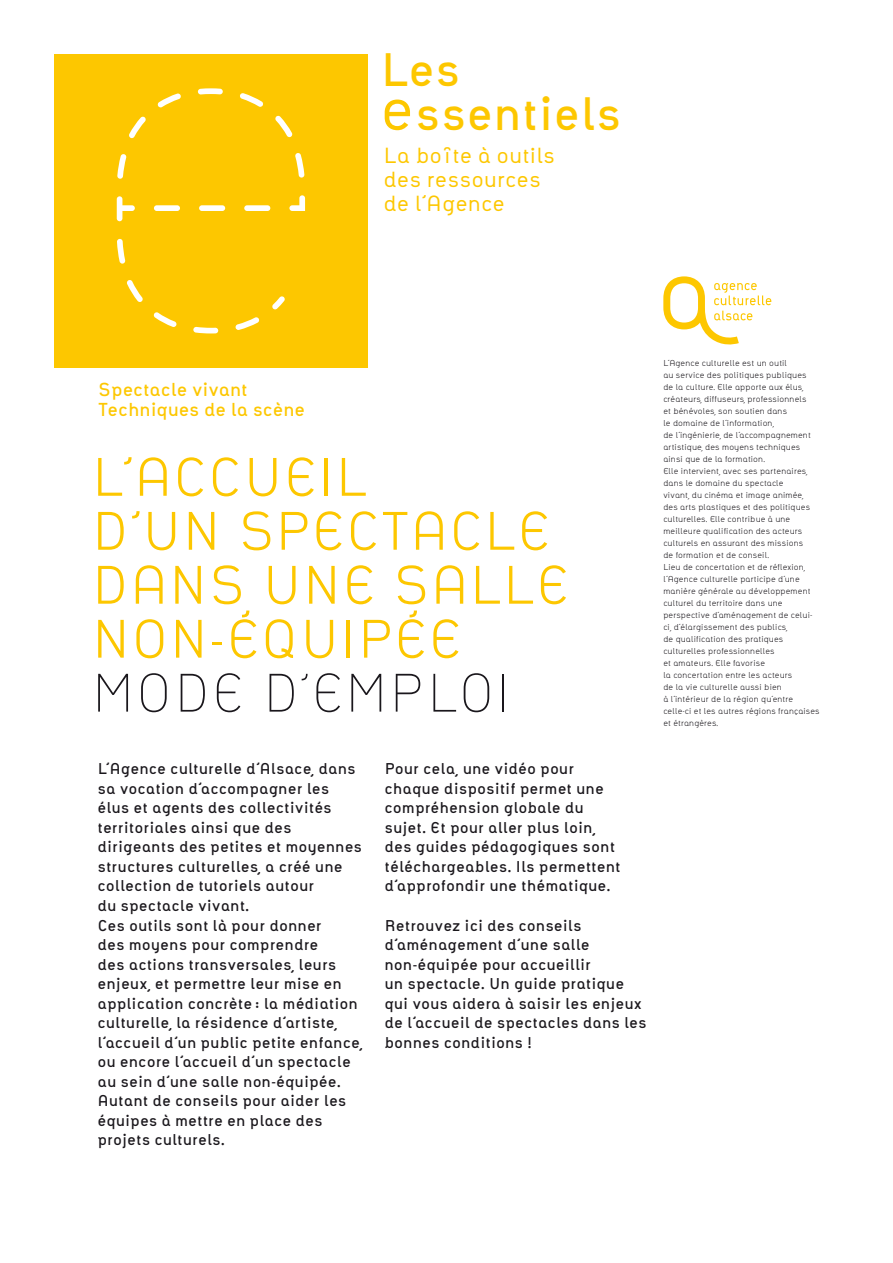
<style>
.page{position:relative;width:893px;height:1263px;background:#fff}
.page>*{position:absolute;margin:0;border:0;box-sizing:border-box;transform-origin:0 0}
.t1{font:300 51.9px/54px "Agence";letter-spacing:.05em;color:#fdc700}
.t2{font:200 51.9px "Agence";letter-spacing:.05em;color:#1a171c}
.t3{font:700 45px/43.7px "Agence";letter-spacing:.04em;color:#fdc700}
.t4{font:21px/24px "Agence";letter-spacing:.03em;color:#fdc700}
.t5{font:700 18px/19.5px "Agence";letter-spacing:.03em;color:#fdc700}
.t6{font:700 15px/19.5px "Agence";letter-spacing:.04em;color:#1a171c}
.t7{font:300 8.25px/12px "Agence";letter-spacing:.02em;color:#1a171c}
.s1{font-weight:400;font-size:57.9px}
</style>
<div class="page">
<svg style="left:663px;top:276px;width:108px;height:69px"></svg>
<div style="left:54px;top:54px;width:314px;height:314px;background:#fdc700"></div>
<svg style="left:272px;top:296px;width:13px;height:13px"></svg>
<svg style="left:153px;top:312px;width:24px;height:15px"></svg>
<svg style="left:117px;top:239px;width:8px;height:25px"></svg>
<svg style="left:117px;top:196px;width:18px;height:25px"></svg>
<svg style="left:129px;top:116px;width:17px;height:22px"></svg>
<svg style="left:127px;top:280px;width:16px;height:22px"></svg>
<svg style="left:240px;top:93px;width:23px;height:14px"></svg>
<svg style="left:198px;top:88px;width:25px;height:6px"></svg>
<svg style="left:117px;top:154px;width:10px;height:25px"></svg>
<svg style="left:295px;top:153px;width:10px;height:25px"></svg>
<svg style="left:235px;top:317px;width:24px;height:13px"></svg>
<svg style="left:193px;top:327px;width:25px;height:6px"></svg>
<svg style="left:275px;top:116px;width:18px;height:21px"></svg>
<svg style="left:157px;top:93px;width:24px;height:14px"></svg>
<svg style="left:289px;top:195px;width:16px;height:16px"></svg>
<div style="left:154px;top:205px;width:26px;height:6px;background:#fff;border-radius:3px"></div>
<div style="left:199px;top:205px;width:26px;height:6px;background:#fff;border-radius:3px"></div>
<div style="left:244px;top:205px;width:26px;height:6px;background:#fff;border-radius:3px"></div>
<h2 class="t3" style="left:381px;top:48px;width:241px">Les <span class="s1">e</span>ssentiels</h2>
<h3 class="t4" style="left:384px;top:143px;width:173px">La boîte à outils des ressources de l’Agence</h3>
<p class="t5" style="left:98px;top:380px;width:208px">Spectacle vivant<br>Techniques de la scène</p>
<h1 class="t1" style="left:92px;top:450px;width:459px">L’ACCUEIL<br>D’UN SPECTACLE dans</h1>
<h1 class="t1" style="left:262px;top:558px;width:36px">une</h1>
<h1 class="t1" style="left:393px;top:558px;width:35px">salle</h1>
<h1 class="t1" style="left:92px;top:612px;width:237px">non-équip</h1>
<h1 class="t1" style="left:394px;top:612px;width:61px">ée</h1>
<h1 class="t2" style="left:92px;top:665px;width:419px">MODE D’EMPLOI</h1>
<p class="t6" style="left:98px;top:759px;width:266px">L’Agence culturelle d’Alsace, dans sa vocation d’accompagner les élus et agents des collectivités territoriales ainsi que des dirigeants des petites et moyennes structures culturelles, a créé une collection de tutoriels autour<br>du spectacle vivant.<br>Ces outils sont là pour donner<br>des moyens pour comprendre<br>des actions transversales, leurs enjeux, et permettre leur mise en application concrète : la médiation culturelle, la résidence d’artiste, l’accueil d’un public petite enfance, ou encore l’accueil d’un spectacle au sein d’une salle non-équipée.<br>Autant de conseils pour aider les équipes à mettre en place des projets culturels.</p>
<p class="t6" style="left:385px;top:759px;width:237px">Pour cela, une vidéo pour chaque dispositif permet une compréhension globale du sujet. Et pour aller plus loin, des guides pédagogiques sont téléchargeables. Ils permettent d’approfondir une thématique.</p>
<p class="t6" style="left:385px;top:915px;width:263px">Retrouvez ici des conseils d’aménagement d’une salle non-équipée pour accueillir<br>un spectacle. Un guide pratique qui vous aidera à saisir les enjeux de l’accueil de spectacles dans les bonnes conditions !</p>
<p class="t7" style="left:663px;top:357px;width:158px">L’Agence culturelle est un outil<br>au service des politiques publiques<br>de la culture. Elle apporte aux élus, créateurs, diffuseurs, professionnels<br>et bénévoles, son soutien dans<br>le domaine de l’information,<br>de l’ingénierie, de l’accompagnement artistique, des moyens techniques ainsi que de la formation.<br>Elle intervient, avec ses partenaires, dans le domaine du spectacle<br>vivant, du cinéma et image animée,<br>des arts plastiques et des politiques culturelles. Elle contribue à une meilleure qualification des acteurs culturels en assurant des missions<br>de formation et de conseil.<br>Lieu de concertation et de réflexion, l’Agence culturelle participe d’une manière générale au développement culturel du territoire dans une perspective d’aménagement de celui&shy;ci, d’élargissement des publics,<br>de qualification des pratiques culturelles professionnelles<br>et amateurs. Elle favorise<br>la concertation entre les acteurs<br>de la vie culturelle aussi bien<br>à l’intérieur de la région qu’entre celle-ci et les autres régions françaises et étrangères.</p>
</div>
